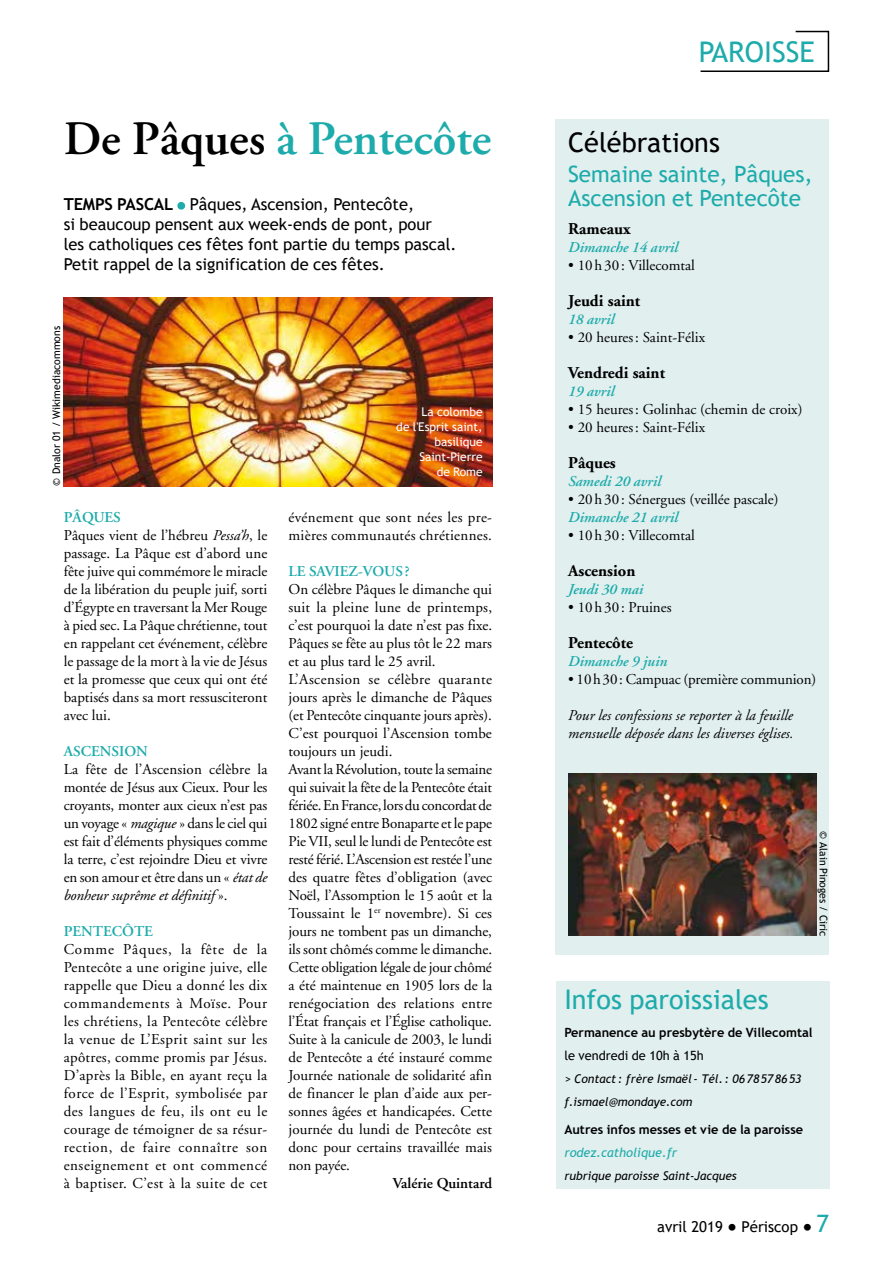
<style>
.page{position:relative;width:893px;height:1263px;background:#fff}
.page>*{position:absolute;margin:0;border:0;box-sizing:border-box;transform-origin:0 0}
.t1{font:600 48px "Adobe Garamond";color:#1dabab}
.t2{font:28.5px "Trebuchet MS";color:#1dabab}
.t3{font:27px "Trebuchet MS";color:#1dabab}
.t4{font:27px "Trebuchet MS";color:#000}
.t5{font:22.5px/24px "Trebuchet MS";color:#1dabab}
.t6{font:16.5px/19.8px "Trebuchet MS";color:#000}
.t7{font:700 16.5px "Adobe Garamond";color:#000}
.t8{font:15px/18px "Adobe Garamond";color:#000}
.t9{font:italic 600 15px "Adobe Garamond";color:#1dabab}
.t10{font:italic 15px/18px "Adobe Garamond";color:#000}
.t11{font:15px/18px "Adobe Garamond";letter-spacing:.02em;color:#000}
.t12{font:600 15px "Adobe Garamond";color:#1dabab}
.t13{font:15px "Trebuchet MS";color:#000}
.t14{font:600 15px "Adobe Garamond";color:#000}
.t15{font:700 12.75px "Trebuchet MS";color:#000}
.t16{font:12.75px "Trebuchet MS";color:#000}
.t17{font:italic 12.75px "Trebuchet MS";color:#1dabab}
.t18{font:italic 12px/23.1px "Trebuchet MS";color:#000}
.t19{font:12px/15px "Trebuchet MS";color:#fff;text-align:right}
.t20{font:10.5px "Trebuchet MS";color:#000}
.s1{color:#000}
.s2{font-weight:700}
.s3{color:#1dabab}
.s4{font-weight:600;color:#1dabab}
.s5{font-style:italic}
.s6{font-size:24px}
.s7{font-size:24px;color:#1dabab}
</style>
<div class="page">
<div style="left:555px;top:119px;width:274px;height:835px;background:#e1efee"></div>
<svg style="left:177px;top:202px;width:9px;height:8px"></svg>
<div style="left:556px;top:981px;width:273px;height:207px;background:#e1efee"></div>
<img style="left:568px;top:773px;width:248px;height:162px">
<img style="left:64px;top:298px;width:428px;height:188px">
<svg style="left:700px;top:30px;width:130px;height:42px"></svg>
<h1 class="t1" style="left:64px;top:112px;width:429px"><span class="s1">De Pâques</span> à Pentecôte</h1>
<p class="t6" style="left:64px;top:195px;width:394px"><span class="s2">TEMPS PASCAL</span> <span class="s3">•</span> Pâques, Ascension, Pentecôte,<br>si beaucoup pensent aux week-ends de pont, pour<br>les catholiques ces fêtes font partie du temps pascal.<br>Petit rappel de la signification de ces fêtes.</p>
<p class="t20" style="left:50px;top:486px;width:161px;rotate:-90deg">© Dnalor 01 / Wikimediacommons</p>
<p class="t8" style="left:64px;top:509px;width:205px"><span class="s4">PÂQUES<br></span>Pâques vient de l’hébreu <span class="s5">Pessa’h</span>, le passage. La Pâque est d’abord une fête juive qui commémore le miracle de la libération du peuple juif, sorti d’Égypte en traversant la Mer Rouge à pied sec. La Pâque chrétienne, tout en rappelant cet événement, célèbre le passage de la mort à la vie de Jésus et la promesse que ceux qui ont été baptisés dans sa mort ressusciteront avec lui.</p>
<p class="t12" style="left:64px;top:743px;width:86px">ASCENSION</p>
<p class="t8" style="left:64px;top:761px;width:205px;text-align:justify">La fête de l’Ascension célèbre la montée de Jésus aux Cieux. Pour les croyants, monter aux cieux n’est pas un voyage « <span class="s5">magique</span> » dans le ciel qui est fait d’éléments physiques comme la terre, c’est rejoindre Dieu et vivre en son amour et être dans un « <span class="s5">état de bonheur suprême et définitif</span> ».</p>
<p class="t12" style="left:64px;top:923px;width:91px">PENTECÔTE</p>
<p class="t8" style="left:64px;top:941px;width:205px;text-align:justify">Comme Pâques, la fête de la Pentecôte a une origine juive, elle rappelle que Dieu a donné les dix commandements à Moïse. Pour les chrétiens, la Pentecôte célèbre la venue de L’Esprit saint sur les apôtres, comme promis par Jésus.<br>D’après la Bible, en ayant reçu la force de l’Esprit, symbolisée par des langues de feu, ils ont eu le courage de témoigner de sa résur&shy;rection, de faire connaître son enseignement et ont commencé à baptiser. C’est à la suite de cet</p>
<p class="t19" style="left:396px;top:404px;width:88px">La colombe<br>de l'Esprit saint, basilique<br>Saint-Pierre<br>de Rome</p>
<p class="t11" style="left:289px;top:509px;width:205px">événement que sont nées les pre&shy;mières communautés chrétiennes.</p>
<p class="t12" style="left:289px;top:563px;width:123px">LE SAVIEZ-VOUS?</p>
<p class="t8" style="left:289px;top:581px;width:205px">On célèbre Pâques le dimanche qui suit la pleine lune de printemps, c’est pourquoi la date n’est pas fixe.<br>Pâques se fête au plus tôt le 22 mars et au plus tard le 25 avril.<br>L’Ascension se célèbre quarante jours après le dimanche de Pâques (et Pentecôte cinquante jours après).<br>C’est pourquoi l’Ascension tombe toujours un jeudi.<br>Avant la Révolution, toute la semaine qui suivait la fête de la Pentecôte était fériée. En France, lors du concordat de 1802 signé entre Bonaparte et le pape Pie VII, seul le lundi de Pentecôte est resté férié. L’Ascension est restée l’une des quatre fêtes d’obligation (avec Noël, l’Assomption le 15 août et la Toussaint le 1<sup>er</sup> novembre). Si ces jours ne tombent pas un dimanche, ils sont chômés comme le dimanche.<br>Cette obligation légale de jour chômé a été maintenue en 1905 lors de la renégociation des relations entre l’État français et l’Église catholique.<br>Suite à la canicule de 2003, le lundi de Pentecôte a été instauré comme Journée nationale de solidarité afin de financer le plan d’aide aux per&shy;sonnes âgées et handicapées. Cette journée du lundi de Pentecôte est donc pour certains travaillée mais non payée.</p>
<p class="t14" style="left:393px;top:1175px;width:101px">Valérie Quintard</p>
<h2 class="t2" style="left:699px;top:34px;width:117px">PAROISSE</h2>
<h3 class="t4" style="left:568px;top:125px;width:153px">Célébrations</h3>
<h3 class="t5" style="left:568px;top:162px;width:246px">Semaine sainte, Pâques,<br>Ascension et Pentecôte</h3>
<p class="t7" style="left:568px;top:220px;width:64px">Rameaux</p>
<p class="t9" style="left:568px;top:239px;width:112px">Dimanche 14 avril</p>
<p class="t8" style="left:568px;top:257px;width:128px">• 10h30: Villecomtal</p>
<p class="t7" style="left:568px;top:292px;width:74px">Jeudi saint</p>
<p class="t9" style="left:568px;top:311px;width:48px">18 avril</p>
<p class="t8" style="left:568px;top:329px;width:139px">• 20 heures: Saint-Félix</p>
<p class="t7" style="left:568px;top:364px;width:98px">Vendredi saint</p>
<p class="t9" style="left:568px;top:383px;width:48px">19 avril</p>
<p class="t8" style="left:568px;top:401px;width:236px">• 15 heures: Golinhac (chemin de croix)</p>
<p class="t8" style="left:568px;top:419px;width:139px">• 20 heures: Saint-Félix</p>
<p class="t7" style="left:568px;top:454px;width:49px">Pâques</p>
<p class="t9" style="left:568px;top:473px;width:94px">Samedi 20 avril</p>
<p class="t8" style="left:568px;top:491px;width:212px">• 20h30: Sénergues (veillée pascale)</p>
<p class="t9" style="left:568px;top:509px;width:112px">Dimanche 21 avril</p>
<p class="t8" style="left:568px;top:527px;width:128px">• 10h30: Villecomtal</p>
<p class="t7" style="left:568px;top:562px;width:69px">Ascension</p>
<p class="t9" style="left:568px;top:581px;width:77px">Jeudi 30 mai</p>
<p class="t8" style="left:568px;top:599px;width:105px">• 10h30: Pruines</p>
<p class="t7" style="left:568px;top:634px;width:66px">Pentecôte</p>
<p class="t9" style="left:568px;top:653px;width:101px">Dimanche 9 juin</p>
<p class="t8" style="left:568px;top:671px;width:250px">• 10h30: Campuac (première communion)</p>
<p class="t10" style="left:568px;top:707px;width:227px">Pour les confessions se reporter à la feuille mensuelle déposée dans les diverses églises.</p>
<p class="t20" style="left:830px;top:831px;width:107px;rotate:90deg">© Alain Pinoges / Ciric</p>
<h3 class="t3" style="left:564px;top:983px;width:206px">Infos paroissiales</h3>
<p class="t15" style="left:564px;top:1024px;width:250px">Permanence au presbytère de Villecomtal</p>
<p class="t16" style="left:564px;top:1047px;width:141px">le vendredi de 10h à 15h</p>
<p class="t18" style="left:564px;top:1067px;width:239px">&gt; Contact : frère Ismaël- Tél.: 0678578653 f.ismael@mondaye.com</p>
<p class="t15" style="left:564px;top:1121px;width:240px">Autres infos messes et vie de la paroisse</p>
<p class="t17" style="left:564px;top:1144px;width:114px">rodez.catholique.fr</p>
<p class="t18" style="left:564px;top:1164px;width:174px">rubrique paroisse Saint-Jacques</p>
<p class="t13" style="left:657px;top:1217px;width:174px">avril 2019 <span class="s6">•</span> Périscop <span class="s6">•</span><span class="s7">7</span></p>
</div>
